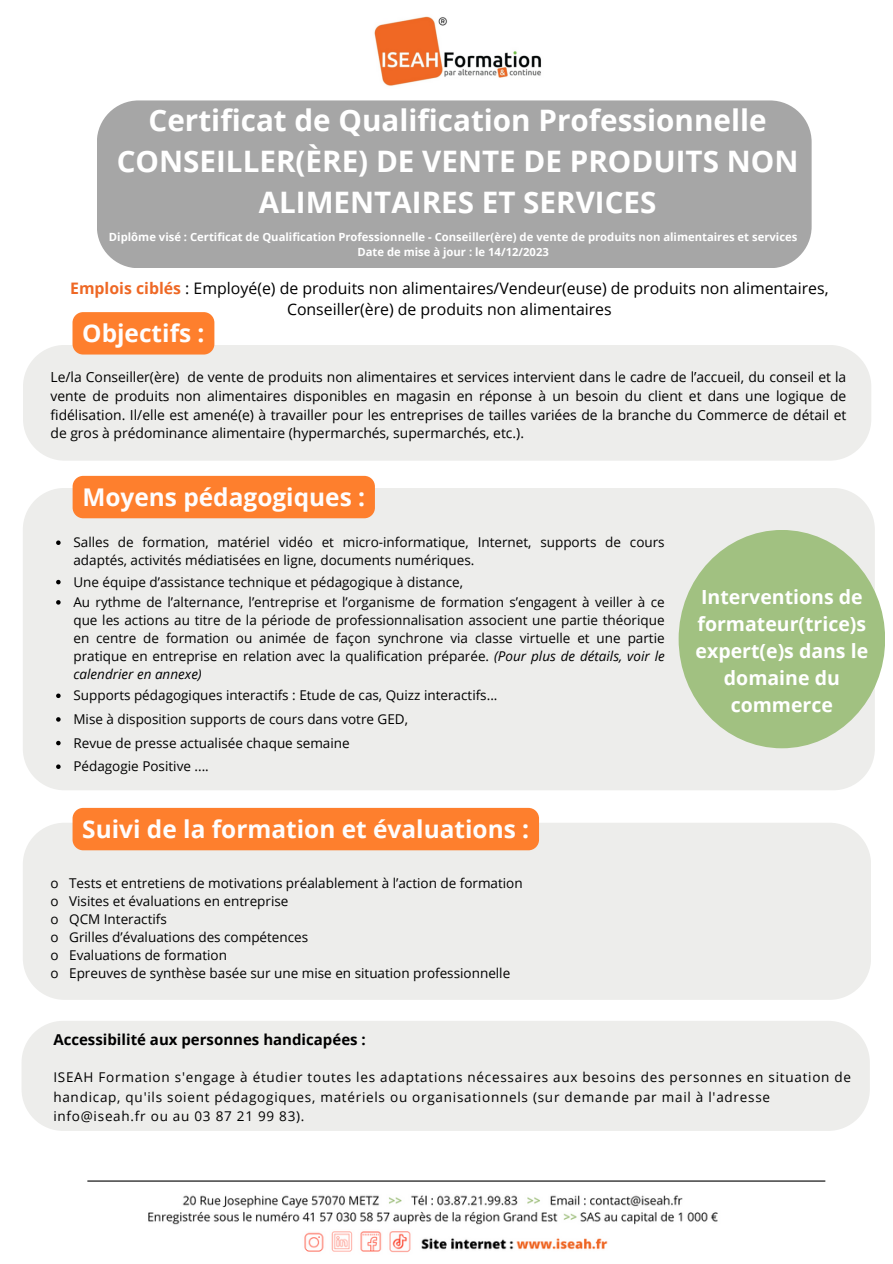
<style>
.page{position:relative;width:893px;height:1264px;background:#fff}
.page>*{position:absolute;margin:0;border:0;box-sizing:border-box;transform-origin:0 0}
.t1{font:700 29.55px/40.7px "Open Sans";color:#fff;text-align:center}
.t2{font:700 24.45px "Open Sans";color:#fefdfd}
.t3{font:700 19.5px/27px "Open Sans";color:#fff;text-align:center}
.t4{font:15.9px/21.3px "Open Sans";color:#000;text-align:center}
.t5{font:700 15px "Open Sans";color:#000}
.t6{font:13.95px/18.5px "Open Sans";color:#000;text-align:justify}
.t7{font:13.5px/18px "Open Sans";color:#000}
.t8{font:13.5px/19.2px "Open Sans";letter-spacing:.055em;color:#000}
.t9{font:700 11.25px "Open Sans";color:#fff}
.s1{font-weight:700;color:#ee6825}
.s2{font-style:italic}
</style>
<div class="page">
<img style="left:374px;top:16px;width:167px;height:70px">
<div style="left:97px;top:100px;width:714px;height:168px;background:#a6a6a6;border-radius:42px"></div>
<div style="left:23px;top:822px;width:848px;height:177px;background:#ededeb"></div>
<div style="left:23px;top:345px;width:848px;height:115px;background:#ededeb"></div>
<div style="left:23px;top:488px;width:851px;height:302px;background:#ededeb"></div>
<div style="left:678px;top:530px;width:207px;height:218px;background:#a1c181;border-radius:50%"></div>
<svg style="left:56px;top:540px;width:5px;height:5px"></svg>
<svg style="left:56px;top:580px;width:5px;height:4px"></svg>
<svg style="left:56px;top:600px;width:5px;height:4px"></svg>
<svg style="left:56px;top:693px;width:5px;height:5px"></svg>
<svg style="left:56px;top:717px;width:5px;height:4px"></svg>
<svg style="left:56px;top:740px;width:5px;height:5px"></svg>
<svg style="left:56px;top:764px;width:5px;height:5px"></svg>
<div style="left:22px;top:1021px;width:847px;height:109px;background:#ededeb"></div>
<hr style="left:87px;top:1180px;width:738px;height:1px;background:#000">
<div style="left:72px;top:312px;width:142px;height:42px;background:#fe7f2d;border-radius:11px"></div>
<div style="left:73px;top:808px;width:466px;height:42px;background:#fe7f2d;border-radius:11px"></div>
<div style="left:73px;top:476px;width:302px;height:42px;background:#fe7f2d;border-radius:11px"></div>
<img style="left:148px;top:1195px;width:570px;height:58px">
<p class="t1" style="left:149px;top:99px;width:619px">Certificat de Qualification Professionnelle</p>
<p class="t1" style="left:117px;top:140px;width:683px">CONSEILLER(ÈRE) DE VENTE DE PRODUITS NON<br>ALIMENTAIRES ET SERVICES</p>
<p class="t9" style="left:109px;top:228px;width:689px">Diplôme visé : Certificat de Qualification Professionnelle - Conseiller(ère) de vente de produits non alimentaires et services</p>
<p class="t9" style="left:357px;top:244px;width:193px">Date de mise à jour : le 14/12/2023</p>
<p class="t4" style="left:70px;top:277px;width:759px"><span class="s1">Emplois ciblés</span> : Employé(e) de produits non alimentaires/Vendeur(euse) de produits non alimentaires,<br>Conseiller(ère) de produits non alimentaires</p>
<p class="t2" style="left:82px;top:315px;width:124px">Objectifs :</p>
<p class="t6" style="left:50px;top:368px;width:797px">Le/la Conseiller(ère) de vente de produits non alimentaires et services intervient dans le cadre de l’accueil, du conseil et la vente de produits non alimentaires disponibles en magasin en réponse à un besoin du client et dans une logique de fidélisation. Il/elle est amené(e) à travailler pour les entreprises de tailles variées de la branche du Commerce de détail et de gros à prédominance alimentaire (hypermarchés, supermarchés, etc.).</p>
<p class="t2" style="left:82px;top:479px;width:284px">Moyens pédagogiques :</p>
<p class="t7" style="left:73px;top:533px;width:592px">Salles de formation, matériel vidéo et micro-informatique, Internet, supports de cours adaptés, activités médiatisées en ligne, documents numériques.</p>
<p class="t7" style="left:73px;top:572px;width:391px">Une équipe d’assistance technique et pédagogique à distance,</p>
<p class="t7" style="left:73px;top:592px;width:592px;text-align:justify">Au rythme de l’alternance, l’entreprise et l’organisme de formation s’engagent à veiller à ce que les actions au titre de la période de professionnalisation associent une partie théorique en centre de formation ou animée de façon synchrone via classe virtuelle et une partie pratique en entreprise en relation avec la qualification pré parée. <span class="s2">(Pour plus de détails, voir le calendrier en annexe)</span></p>
<p class="t7" style="left:73px;top:686px;width:425px">Supports pédagogiques interactifs : Etude de cas, Quizz interactifs...</p>
<p class="t7" style="left:73px;top:709px;width:336px">Mise à disposition supports de cours dans votre GED,</p>
<p class="t7" style="left:73px;top:733px;width:278px">Revue de presse actualisée chaque semaine</p>
<p class="t7" style="left:73px;top:757px;width:137px">Pédagogie Positive ....</p>
<p class="t2" style="left:82px;top:811px;width:448px">Suivi de la formation et évaluations :</p>
<p class="t7" style="left:50px;top:873px;width:473px">o Tests et entretiens de motivations préalablement à l’action de formation</p>
<p class="t7" style="left:50px;top:891px;width:239px">o Visites et évaluations en entreprise</p>
<p class="t7" style="left:50px;top:909px;width:118px">o QCM Interactifs</p>
<p class="t7" style="left:50px;top:927px;width:259px">o Grilles d’évaluations des compétences</p>
<p class="t7" style="left:50px;top:945px;width:178px">o Evaluations de formation</p>
<p class="t7" style="left:50px;top:963px;width:461px">o Epreuves de synthèse basée sur une mise en situation professionnelle</p>
<p class="t3" style="left:695px;top:583px;width:174px">Interventions de formateur(trice)s expert(e)s dans le domaine du commerce</p>
<p class="t5" style="left:53px;top:1029px;width:314px">Accessibilité aux personnes handicapées :</p>
<p class="t8" style="left:53px;top:1067px;width:799px">ISEAH Formation s'engage à étudier toutes les adaptations nécessaires aux besoins des personnes en situation de handicap, qu'ils soient pédagogiques, matériels ou organisationnels (sur demande par mail à l'adresse info@iseah.fr ou au 03 87 21 99 83).</p>
</div>
